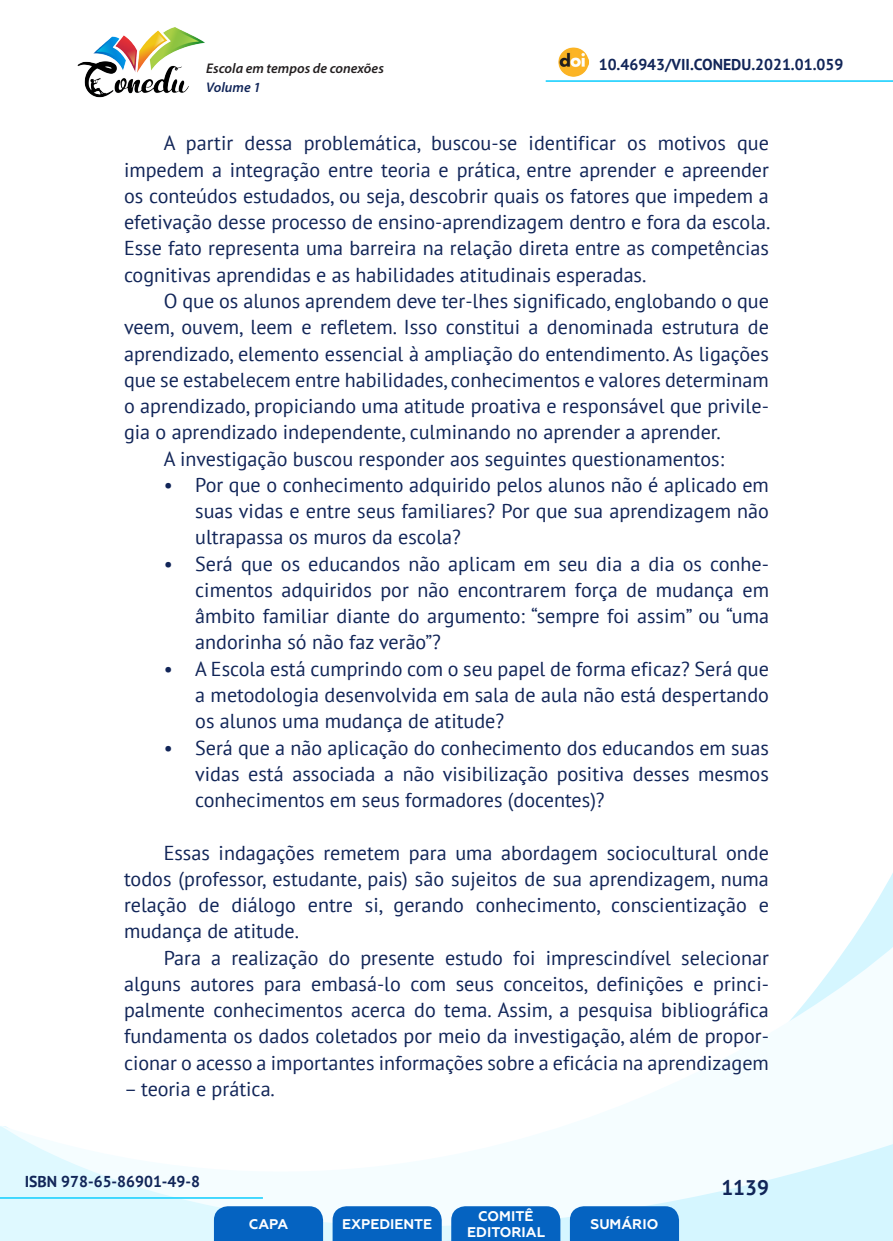
<style>
.page{position:relative;width:893px;height:1241px;background:#fff}
.page>*{position:absolute;margin:0;border:0;box-sizing:border-box;transform-origin:0 0}
.t1{font:700 21px "PT Sans";color:#112558}
._8_CORPO{font:20.12px/26.2px "PT Sans";color:#112558;text-align:justify}
.t2{font:700 15.75px "PT Sans";color:#112558}
.t3{font:700 14px/16.8px "Geometria";color:#fff;text-align:center}
.t4{font:italic 600 14px "Myriad Pro";color:#231f20}
.t5{font:italic 600 14px "Myriad Pro";color:#112558}
</style>
<div class="page">
<svg style="left:848px;top:873px;width:45px;height:73px"></svg>
<svg style="left:0;top:946px;width:893px;height:294px"></svg>
<hr style="left:0;top:1196px;width:263px;height:2px;background:#2dd4fe">
<hr style="left:546px;top:80px;width:347px;height:2px;background:#2dd4fe">
<img style="left:559px;top:47px;width:30px;height:30px">
<img style="left:77px;top:27px;width:128px;height:71px">
<svg style="left:214px;top:1205px;width:109px;height:35px;background:#126bc4"></svg>
<svg style="left:333px;top:1205px;width:109px;height:35px;background:#126bc4"></svg>
<svg style="left:451px;top:1205px;width:109px;height:35px;background:#126bc4"></svg>
<svg style="left:570px;top:1205px;width:109px;height:35px;background:#116bc4"></svg>
<p class="t4" style="left:206px;top:59px;width:179px">Escola em tempos de conexões</p>
<p class="t2" style="left:599px;top:54px;width:246px">10.46943/VII.CONEDU.2021.01.059</p>
<p class="t5" style="left:206px;top:78px;width:56px">Volume 1</p>
<p class="_8_CORPO" style="left:124px;top:130px;width:648px;text-indent:40px">A partir dessa problemática, buscou-se identificar os motivos que impedem a integração entre teoria e prática, entre aprender e apreender os conteúdos estudados, ou seja, descobrir quais os fatores que impedem a efetivação desse processo de ensino-aprendizagem dentro e fora da escola.<br>Esse fato representa uma barreira na relação direta entre as competências cognitivas aprendidas e as habilidades atitudinais esperadas.</p>
<p class="_8_CORPO" style="left:124px;top:287px;width:646px;text-indent:40px">O que os alunos aprendem deve ter-lhes significado, englobando o que veem, ouvem, leem e refletem. Isso constitui a denominada estrutura de aprendizado, elemento essencial à ampliação do entendimento. As ligações que se estabelecem entre habilidades, conhecimentos e valores determinam o aprendizado, propiciando uma atitude proativa e responsável que privile&shy;gia o aprendizado independente, culminando no aprender a aprender.</p>
<p class="_8_CORPO" style="left:164px;top:445px;width:562px">A investigação buscou responder aos seguintes questionamentos:</p>
<p class="_8_CORPO" style="left:195px;top:471px;width:575px;text-indent:-32px">• Por que o conhecimento adquirido pelos alunos não é aplicado em suas vidas e entre seus familiares? Por que sua aprendizagem não ultrapassa os muros da escola?</p>
<p class="_8_CORPO" style="left:195px;top:550px;width:575px;text-indent:-32px">• Será que os educandos não aplicam em seu dia a dia os conhe&shy;cimentos adquiridos por não encontrarem força de mudança em âmbito familiar diante do argumento: “sempre foi assim” ou “uma andorinha só não faz verão”?</p>
<p class="_8_CORPO" style="left:195px;top:655px;width:575px;text-indent:-32px">• A Escola está cumprindo com o seu papel de forma eficaz? Será que a metodologia desenvolvida em sala de aula não está despertando os alunos uma mudança de atitude?</p>
<p class="_8_CORPO" style="left:195px;top:733px;width:575px;text-indent:-32px">• Será que a não aplicação do conhecimento dos educandos em suas vidas está associada a não visibilização positiva desses mesmos conhecimentos em seus formadores (docentes)?</p>
<p class="_8_CORPO" style="left:124px;top:838px;width:646px;text-indent:40px">Essas indagações remetem para uma abordagem sociocultural onde todos (professor, estudante, pais) são sujeitos de sua aprendizagem, numa relação de diálogo entre si, gerando conhecimento, conscientização e mudança de atitude.</p>
<p class="_8_CORPO" style="left:124px;top:943px;width:646px;text-indent:40px">Para a realização do presente estudo foi imprescindível selecionar alguns autores para embasá-lo com seus conceitos, definições e princi&shy;palmente conhecimentos acerca do tema. Assim, a pesquisa bibliográfica fundamenta os dados coletados por meio da investigação, além de propor&shy;cionar o acesso a importantes informações sobre a eficácia na aprendizagem</p>
<p class="_8_CORPO" style="left:124px;top:1075px;width:152px">– teoria e prática.</p>
<p class="t2" style="left:25px;top:1170px;width:177px">ISBN 978-65-86901-49-8</p>
<p class="t3" style="left:249px;top:1215px;width:41px">CAPA</p>
<p class="t3" style="left:342px;top:1215px;width:92px">EXPEDIENTE</p>
<p class="t3" style="left:467px;top:1207px;width:79px">COMITÊ<br>EDITORIAL</p>
<p class="t3" style="left:590px;top:1215px;width:69px">SUMÁRIO</p>
<p class="t1" style="left:721px;top:1173px;width:49px">1139</p>
</div>
